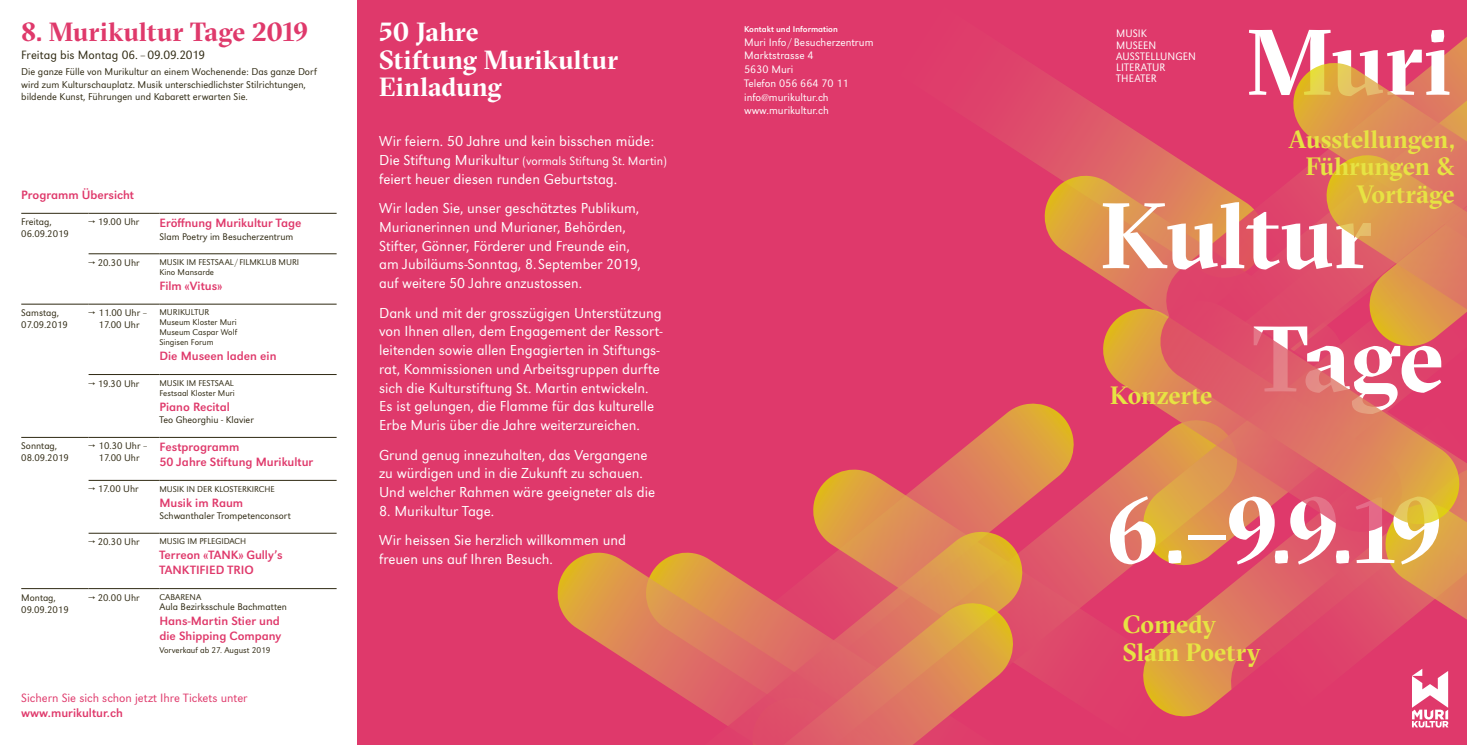
<style>
.page{position:relative;width:1467px;height:745px;background:#fff}
.page>*{position:absolute;margin:0;border:0;box-sizing:border-box;transform-origin:0 0}
.t1{font:700 92.5px "GT Sectra Fine";letter-spacing:-.015em;color:#fff}
.t2{font:700 26.25px/27.5px "GT Sectra Fine";color:#fff}
.t3{font:700 26.25px "GT Sectra Fine";color:#df396b}
.t4{font:700 25px/27.5px "GT Sectra Fine";letter-spacing:-.01em;color:#e7e343;text-align:right}
.t5{font:300 15px/18.8px "URW Grotesk";color:#fff}
.t6{font:12.5px/15px "URW Grotesk";color:#df396b}
.t7{font:300 12.5px "URW Grotesk";color:#fff}
.t8{font:300 12.5px "URW Grotesk";color:#df396b}
.t9{font:300 12.5px "URW Grotesk";letter-spacing:.005em;color:#2f2912}
.t10{font:300 11.25px/13.8px "URW Grotesk";color:#fff}
.t11{font:300 11.25px/11.2px "URW Grotesk Nar";letter-spacing:.01em;color:#fff}
.t12{font:300 10.25px/12.5px "URW Grotesk";color:#2f2912}
.t13{font:300 10px/11.9px "URW Grotesk";color:#2f2912}
.t14{font:300 8.75px/10px "URW Grotesk";color:#2f2912}
.t15{font:8.75px "URW Grotesk";color:#fff}
.s1{font-size:15px}
</style>
<div class="page">
<div style="left:358px;top:0;width:1109px;height:744px;background:#df396b"></div>
<svg style="left:813px;top:469px;width:41px;height:57px"></svg>
<svg style="left:980px;top:60px;width:172px;height:110px"></svg>
<svg style="left:1044px;top:170px;width:108px;height:130px"></svg>
<svg style="left:1242px;top:620px;width:138px;height:60px"></svg>
<svg style="left:1152px;top:142px;width:136px;height:95px"></svg>
<svg style="left:854px;top:415px;width:388px;height:302px"></svg>
<svg style="left:1195px;top:570px;width:185px;height:50px"></svg>
<svg style="left:1027px;top:691px;width:133px;height:26px"></svg>
<svg style="left:1138px;top:237px;width:329px;height:333px"></svg>
<svg style="left:1097px;top:303px;width:283px;height:233px"></svg>
<svg style="left:1442px;top:37px;width:25px;height:20px"></svg>
<svg style="left:1288px;top:57px;width:179px;height:238px"></svg>
<svg style="left:1321px;top:149px;width:146px;height:301px;background:#de8358"></svg>
<svg style="left:1380px;top:497px;width:87px;height:231px"></svg>
<svg style="left:1155px;top:295px;width:310px;height:234px"></svg>
<svg style="left:557px;top:552px;width:82px;height:111px"></svg>
<svg style="left:639px;top:526px;width:388px;height:191px"></svg>
<svg style="left:630px;top:597px;width:388px;height:147px"></svg>
<hr style="left:21px;top:304px;width:68px;height:1px;background:#2f2912">
<hr style="left:89px;top:304px;width:70px;height:1px;background:#2f2912">
<hr style="left:159px;top:304px;width:178px;height:1px;background:#2f2912">
<hr style="left:21px;top:213px;width:68px;height:1px;background:#2f2912">
<hr style="left:89px;top:213px;width:70px;height:1px;background:#2f2912">
<hr style="left:159px;top:213px;width:178px;height:1px;background:#2f2912">
<hr style="left:89px;top:253px;width:70px;height:1px;background:#2f2912">
<hr style="left:159px;top:253px;width:178px;height:1px;background:#2f2912">
<hr style="left:21px;top:437px;width:68px;height:1px;background:#2f2912">
<hr style="left:89px;top:437px;width:70px;height:1px;background:#2f2912">
<hr style="left:159px;top:437px;width:178px;height:1px;background:#2f2912">
<hr style="left:89px;top:374px;width:70px;height:1px;background:#2f2912">
<hr style="left:159px;top:374px;width:178px;height:1px;background:#2f2912">
<hr style="left:89px;top:480px;width:70px;height:1px;background:#2f2912">
<hr style="left:159px;top:480px;width:178px;height:1px;background:#2f2912">
<hr style="left:21px;top:588px;width:68px;height:1px;background:#2f2912">
<hr style="left:89px;top:588px;width:70px;height:1px;background:#2f2912">
<hr style="left:159px;top:588px;width:178px;height:1px;background:#2f2912">
<hr style="left:89px;top:532px;width:70px;height:1px;background:#2f2912">
<hr style="left:159px;top:532px;width:178px;height:1px;background:#2f2912">
<h2 class="t3" style="left:21px;top:16px;width:289px">8. Murikultur Tage 2019</h2>
<p class="t9" style="left:21px;top:48px;width:186px">Freitag bis Montag 06. – 09.09.2019</p>
<p class="t12" style="left:21px;top:65px;width:297px">Die ganze Fülle von Murikultur an einem Wochenende: Das ganze Dorf wird zum Kulturschauplatz. Musik unterschiedlichster Stilrichtungen, bildende Kunst, Führungen und Kabarett erwarten Sie.</p>
<p class="t6" style="left:21px;top:187px;width:114px">Programm Übersicht</p>
<p class="t13" style="left:21px;top:216px;width:49px">Freitag,<br>06.09.2019</p>
<p class="t13" style="left:89px;top:216px;width:52px">→ 19.00 Uhr</p>
<p class="t6" style="left:159px;top:215px;width:143px">Eröffnung Murikultur Tage</p>
<p class="t13" style="left:159px;top:230px;width:136px">Slam Poetry im Besucherzentrum</p>
<p class="t13" style="left:89px;top:256px;width:53px">→ 20.30 Uhr</p>
<p class="t14" style="left:159px;top:257px;width:141px">MUSIK IM FESTSAAL / FILMKLUB MURI<br>Kino Mansarde</p>
<p class="t6" style="left:159px;top:278px;width:65px">Film «Vitus»</p>
<p class="t13" style="left:21px;top:307px;width:48px">Samstag,<br>07.09.2019</p>
<p class="t13" style="left:89px;top:307px;width:61px;text-align:center">→ 11.00 Uhr –<br>17.00 Uhr</p>
<p class="t14" style="left:159px;top:307px;width:79px">MURIKULTUR<br>Museum Kloster Muri<br>Museum Caspar Wolf<br>Singisen Forum</p>
<p class="t6" style="left:159px;top:348px;width:119px">Die Museen laden ein</p>
<p class="t13" style="left:89px;top:377px;width:52px">→ 19.30 Uhr</p>
<p class="t14" style="left:159px;top:377px;width:77px">MUSIK IM FESTSAAL<br>Festsaal Kloster Muri</p>
<p class="t6" style="left:159px;top:399px;width:72px">Piano Recital</p>
<p class="t13" style="left:159px;top:414px;width:96px">Teo Gheorghiu - Klavier</p>
<p class="t13" style="left:21px;top:440px;width:49px">Sonntag,<br>08.09.2019</p>
<p class="t13" style="left:89px;top:440px;width:61px;text-align:center">→ 10.30 Uhr –<br>17.00 Uhr</p>
<p class="t6" style="left:159px;top:439px;width:155px">Festprogramm<br>50 Jahre Stiftung Murikultur</p>
<p class="t13" style="left:89px;top:483px;width:52px">→ 17.00 Uhr</p>
<p class="t14" style="left:159px;top:483px;width:117px">MUSIK IN DER KLOSTERKIRCHE</p>
<p class="t6" style="left:159px;top:494px;width:85px">Musik im Raum</p>
<p class="t13" style="left:159px;top:509px;width:133px">Schwanthaler Trompetenconsort</p>
<p class="t13" style="left:89px;top:535px;width:53px">→ 20.30 Uhr</p>
<p class="t14" style="left:159px;top:536px;width:88px">MUSIG IM PFLEGIDACH</p>
<p class="t6" style="left:159px;top:547px;width:125px">Terreon «TANK» Gully’s<br>TANKTIFIED TRIO</p>
<p class="t13" style="left:21px;top:591px;width:49px">Montag,<br>09.09.2019</p>
<p class="t13" style="left:89px;top:591px;width:53px">→ 20.00 Uhr</p>
<p class="t14" style="left:159px;top:591px;width:43px">CABARENA</p>
<p class="t13" style="left:159px;top:600px;width:129px">Aula Bezirksschule Bachmatten</p>
<p class="t6" style="left:159px;top:612px;width:123px">Hans-Martin Stier und die Shipping Company</p>
<p class="t14" style="left:159px;top:645px;width:113px">Vorverkauf ab 27. August 2019</p>
<p class="t8" style="left:21px;top:690px;width:228px">Sichern Sie sich schon jetzt Ihre Tickets unter</p>
<p class="t6" style="left:21px;top:705px;width:103px">www.murikultur.ch</p>
<h2 class="t2" style="left:379px;top:18px;width:240px">50 Jahre<br>Stiftung Murikultur<br>Einladung</h2>
<p class="t5" style="left:379px;top:132px;width:276px">Wir feiern. 50 Jahre und kein bisschen müde:</p>
<p class="t7" style="left:379px;top:153px;width:289px"><span class="s1">Die Stiftung Murikultur</span> (vormals Stiftung St. Martin)</p>
<p class="t5" style="left:379px;top:164px;width:262px;line-height:29.4px">feiert heuer diesen runden Geburtstag.<br>Wir laden Sie, unser geschätztes Publikum,</p>
<p class="t5" style="left:379px;top:217px;width:263px">Murianerinnen und Murianer, Behörden, Stifter, Gönner, Förderer und Freunde ein, am Jubiläums-Sonntag, 8. September 2019, auf weitere 50 Jahre anzustossen.</p>
<p class="t5" style="left:379px;top:303px;width:285px">Dank und mit der grosszügigen Unterstützung von Ihnen allen, dem Engagement der Ressort&shy;leitenden sowie allen Engagierten in Stiftungs&shy;rat, Kommissionen und Arbeitsgruppen durfte sich die Kulturstiftung St. Martin entwickeln.<br>Es ist gelungen, die Flamme für das kulturelle Erbe Muris über die Jahre weiterzureichen.</p>
<p class="t5" style="left:379px;top:445px;width:278px">Grund genug innezuhalten, das Vergangene zu würdigen und in die Zukunft zu schauen.<br>Und welcher Rahmen wäre geeigneter als die</p>
<p class="t5" style="left:379px;top:496px;width:248px;line-height:29.4px">8. Murikultur Tage.<br>Wir heissen Sie herzlich willkommen und</p>
<p class="t5" style="left:379px;top:549px;width:175px">freuen uns auf Ihren Besuch.</p>
<p class="t15" style="left:744px;top:24px;width:95px">Kontakt und Information</p>
<p class="t10" style="left:744px;top:35px;width:131px">Muri Info / Besucherzentrum<br>Marktstrasse 4<br>5630 Muri<br>Telefon 056 664 70 11 info@murikultur.ch www.murikultur.ch</p>
<p class="t11" style="left:1116px;top:28px;width:81px">MUSIK<br>MUSEEN<br>AUSSTELLUNGEN<br>LITERATUR<br>THEATER</p>
<h1 class="t1" style="left:1246px;top:7px;width:206px">Muri</h1>
<h3 class="t4" style="left:1288px;top:125px;width:168px">Ausstellungen,<br>Führungen &amp;<br>Vorträge</h3>
<h1 class="t1" style="left:1100px;top:181px;width:273px">Kultur</h1>
<h3 class="t4" style="left:1110px;top:381px;width:104px">Konzerte</h3>
<h1 class="t1" style="left:1253px;top:304px;width:193px">Tage</h1>
<h1 class="t1" style="left:1104px;top:475px;width:341px">6.–9.9.19</h1>
<h3 class="t4" style="left:1123px;top:610px;width:139px;text-align:left">Comedy<br>Slam Poetry</h3>
</div>
